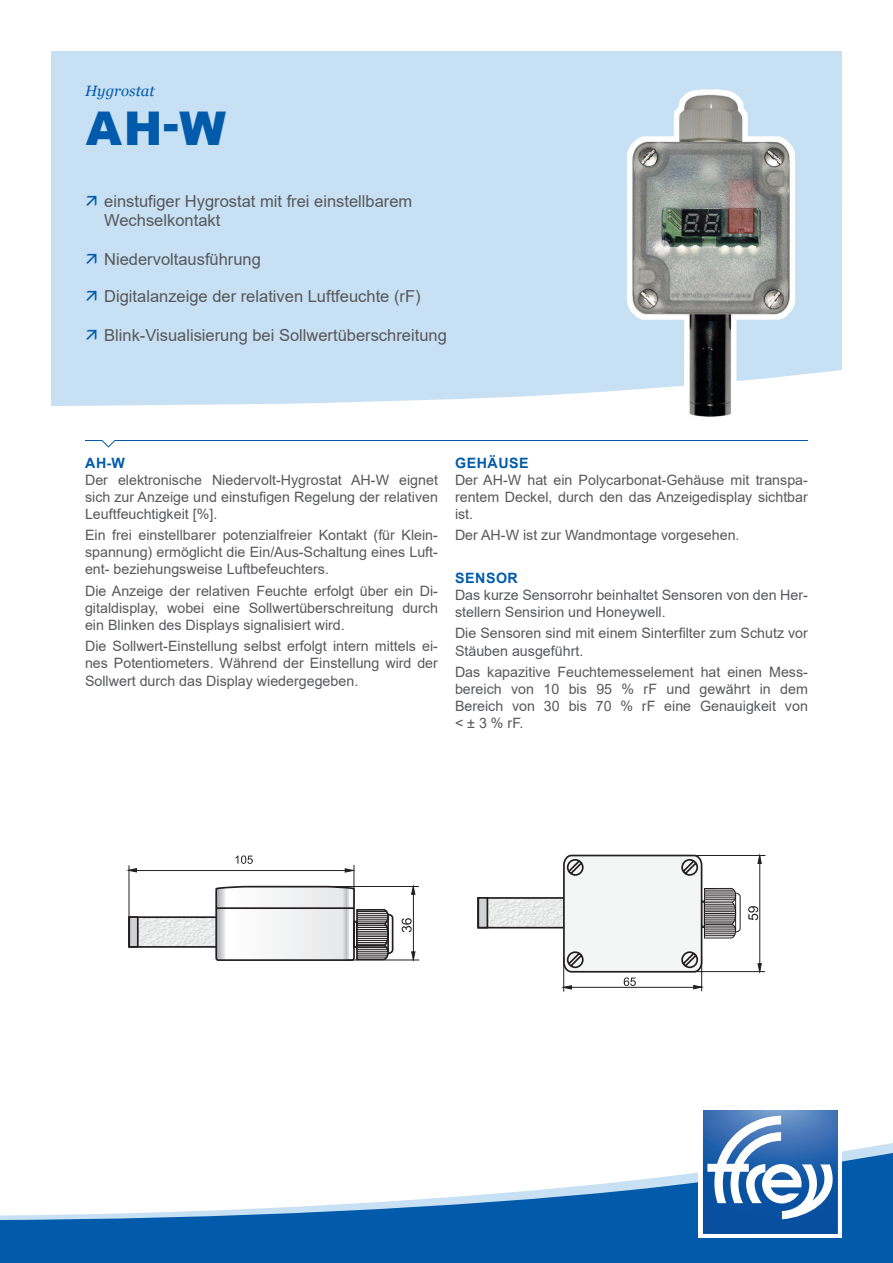
<style>
.page{position:relative;width:893px;height:1263px;background:#fff}
.page>*{position:absolute;margin:0;border:0;box-sizing:border-box;transform-origin:0 0}
.Subline___Headline{font:900 46.5px "Arial";color:#015aaa}
.t1{font:16.5px/19.8px "Arial";color:#57585a}
.Subline___Headline-2{font:italic 15px "Georgia";color:#015aaa}
.t2{font:14.25px/17.1px "Arial";color:#57585a;text-align:justify}
.t3{font:700 14.25px "Arial";letter-spacing:.035em;color:#015aaa}
</style>
<div class="page">
<svg style="left:0;top:1151px;width:893px;height:112px;fill:#015aaa"></svg>
<div style="left:698px;top:1105px;width:144px;height:132px;background:#fff"></div>
<svg style="left:703px;top:1110px;width:134px;height:124px"></svg>
<div style="left:51px;top:51px;width:791px;height:355px;background:#c7e0f3"></div>
<svg style="left:85px;top:440px;width:723px;height:8px"></svg>
<img style="left:139px;top:919px;width:75px;height:26px">
<div style="left:128px;top:916px;width:98px;height:32px;border:2px solid #231f20"></div>
<div style="left:129px;top:917px;width:9px;height:30px;background:#d1d2d4"></div>
<div style="left:128px;top:916px;width:11px;height:32px;border:2px solid #231f20"></div>
<hr style="left:129px;top:865px;width:1px;height:77px;background:#231f20">
<hr style="left:130px;top:870px;width:223px;height:1px;background:#231f20">
<hr style="left:354px;top:865px;width:1px;height:38px;background:#231f20">
<svg style="left:128px;top:868px;width:9px;height:4px"></svg>
<svg style="left:345px;top:868px;width:8px;height:4px"></svg>
<svg style="left:235px;top:855px;width:18px;height:9px"></svg>
<svg style="left:214px;top:885px;width:180px;height:76px"></svg>
<hr style="left:357px;top:913px;width:31px;height:1px;background:#231f20">
<hr style="left:357px;top:927px;width:30px;height:1px;background:#231f20">
<hr style="left:357px;top:942px;width:30px;height:1px;background:#231f20">
<hr style="left:357px;top:949px;width:31px;height:1px;background:#231f20">
<hr style="left:357px;top:917px;width:31px;height:1px;background:#231f20">
<hr style="left:357px;top:931px;width:31px;height:1px;background:#231f20">
<hr style="left:357px;top:938px;width:31px;height:1px;background:#231f20">
<hr style="left:357px;top:953px;width:31px;height:1px;background:#231f20">
<hr style="left:357px;top:920px;width:30px;height:2px;background:#231f20">
<hr style="left:357px;top:934px;width:31px;height:1px;background:#231f20">
<hr style="left:357px;top:956px;width:30px;height:1px;background:#231f20">
<hr style="left:357px;top:919px;width:31px;height:1px;background:#231f20">
<hr style="left:357px;top:932px;width:31px;height:1px;background:#231f20">
<hr style="left:357px;top:936px;width:31px;height:1px;background:#231f20">
<hr style="left:357px;top:955px;width:31px;height:1px;background:#231f20">
<hr style="left:357px;top:915px;width:31px;height:1px;background:#231f20">
<hr style="left:357px;top:929px;width:31px;height:1px;background:#231f20">
<hr style="left:357px;top:940px;width:30px;height:1px;background:#231f20">
<hr style="left:357px;top:951px;width:31px;height:1px;background:#231f20">
<hr style="left:413px;top:886px;width:1px;height:74px;background:#231f20">
<hr style="left:320px;top:886px;width:99px;height:1px;background:#231f20">
<hr style="left:347px;top:960px;width:72px;height:1px;background:#231f20">
<svg style="left:411px;top:951px;width:4px;height:9px"></svg>
<svg style="left:411px;top:887px;width:4px;height:7px"></svg>
<svg style="left:402px;top:918px;width:10px;height:14px"></svg>
<img style="left:488px;top:900px;width:74px;height:25px">
<div style="left:477px;top:897px;width:98px;height:31px;border:2px solid #231f20"></div>
<div style="left:477px;top:897px;width:11px;height:31px;background:#d1d2d4;border:2px solid #231f20"></div>
<hr style="left:563px;top:957px;width:1px;height:35px;background:#231f20">
<hr style="left:759px;top:855px;width:1px;height:116px;background:#231f20">
<hr style="left:693px;top:971px;width:72px;height:1px;background:#231f20">
<hr style="left:694px;top:855px;width:71px;height:1px;background:#231f20">
<hr style="left:701px;top:957px;width:1px;height:34px;background:#231f20">
<svg style="left:758px;top:963px;width:4px;height:9px"></svg>
<svg style="left:758px;top:856px;width:4px;height:8px"></svg>
<svg style="left:562px;top:854px;width:178px;height:135px"></svg>
<svg style="left:748px;top:906px;width:10px;height:14px"></svg>
<img style="left:614px;top:85px;width:194px;height:332px">
<svg style="left:86px;top:195px;width:10px;height:11px"></svg>
<svg style="left:86px;top:254px;width:10px;height:10px"></svg>
<svg style="left:86px;top:291px;width:10px;height:10px"></svg>
<svg style="left:86px;top:330px;width:10px;height:10px"></svg>
<p class="Subline___Headline-2" style="left:85px;top:82px;width:71px">Hygrostat</p>
<p class="Subline___Headline" style="left:86px;top:94px;width:142px">AH-W</p>
<p class="t1" style="left:104px;top:191px;width:310px">einstufiger Hygrostat mit frei einstellbarem<br>Wechselkontakt</p>
<p class="t1" style="left:104px;top:249px;width:158px">Niedervoltausführung</p>
<p class="t1" style="left:104px;top:286px;width:318px">Digitalanzeige der relativen Luftfeuchte (rF)</p>
<p class="t1" style="left:104px;top:325px;width:344px">Blink-Visualisierung bei Sollwertüberschreitung</p>
<p class="t3" style="left:85px;top:452px;width:41px">AH-W</p>
<p class="t2" style="left:85px;top:471px;width:354px">Der elektronische Niedervolt-Hygrostat AH-W eignet sich zur Anzeige und einstufigen Regelung der relativen Leuftfeuchtigkeit [%].</p>
<p class="t2" style="left:85px;top:526px;width:354px">Ein frei einstellbarer potenzialfreier Kontakt (für Klein&shy;spannung) ermöglicht die Ein/Aus-Schaltung eines Luft&shy;ent- beziehungsweise Luftbefeuchters.</p>
<p class="t2" style="left:85px;top:582px;width:354px">Die Anzeige der relativen Feuchte erfolgt über ein Di&shy;gitaldisplay, wobei eine Sollwertüberschreitung durch ein Blinken des Displays signalisiert wird.</p>
<p class="t2" style="left:85px;top:638px;width:354px">Die Sollwert-Einstellung selbst erfolgt intern mittels ei&shy;nes Potentiometers. Während der Einstellung wird der Sollwert durch das Display wiedergegeben.</p>
<p class="t3" style="left:455px;top:452px;width:75px">GEHÄUSE</p>
<p class="t2" style="left:455px;top:471px;width:354px">Der AH-W hat ein Polycarbonat-Gehäuse mit transpa&shy;rentem Deckel, durch den das Anzeigedisplay sichtbar ist.</p>
<p class="t2" style="left:455px;top:526px;width:286px">Der AH-W ist zur Wandmontage vorgesehen.</p>
<p class="t3" style="left:455px;top:568px;width:64px">SENSOR</p>
<p class="t2" style="left:455px;top:586px;width:354px">Das kurze Sensorrohr beinhaltet Sensoren von den Her&shy;stellern Sensirion und Honeywell.</p>
<p class="t2" style="left:455px;top:625px;width:354px">Die Sensoren sind mit einem Sinterfilter zum Schutz vor<br>Stäuben ausgeführt.</p>
<p class="t2" style="left:455px;top:663px;width:354px">Das kapazitive Feuchtemesselement hat einen Mess&shy;bereich von 10 bis 95 % rF und gewährt in dem Bereich von 30 bis 70 % rF eine Genauigkeit von &lt; ± 3 % rF.</p>
</div>
